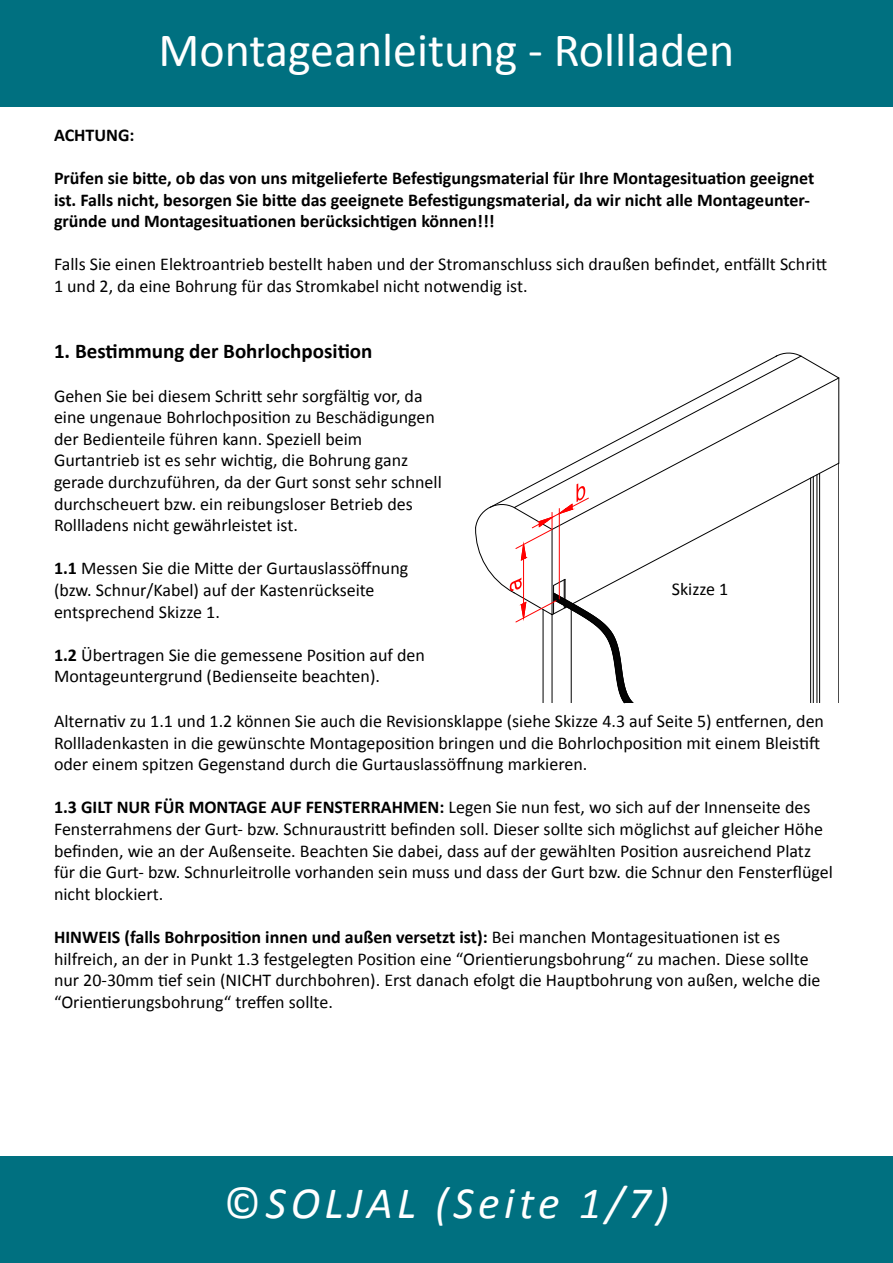
<style>
.page{position:relative;width:893px;height:1263px;background:#fff}
.page>*{position:absolute;margin:0;border:0;box-sizing:border-box;transform-origin:0 0}
.t1{font:48px "Calibri";color:#fff}
.t2{font:italic 45px "Calibri";letter-spacing:.1em;color:#fff}
.t3{font:700 21px "Calibri";color:#000}
.t4{font:18px/21.6px "Calibri";color:#000}
.t5{font:700 18px/21.6px "Calibri";color:#000}
.s1{font-weight:700}
.s2{font-style:normal}
</style>
<div class="page">
<div style="left:0;top:0;width:893px;height:106px;background:#007080"></div>
<div style="left:0;top:1157px;width:893px;height:106px;background:#007080"></div>
<svg style="left:475px;top:352px;width:364px;height:352px"></svg>
<h1 class="t1" style="left:158px;top:20px;width:577px">Montageanleitung - Rollladen</h1>
<p class="t5" style="left:54px;top:124px;width:82px">ACHTUNG:</p>
<p class="t5" style="left:54px;top:167px;width:762px">Prüfen sie bitte, ob das von uns mitgelieferte Befestigungsmaterial für Ihre Montagesituation geeignet ist. Falls nicht, besorgen Sie bitte das geeignete Befestigungsmaterial, da wir nicht alle Montageunter&shy;gründe und Montagesituationen berücksichtigen können!!!</p>
<p class="t4" style="left:54px;top:254px;width:775px">Falls Sie einen Elektroantrieb bestellt haben und der Stromanschluss sich draußen befindet, entfällt Schritt<br>1 und 2, da eine Bohrung für das Stromkabel nicht notwendig ist.</p>
<p class="t3" style="left:54px;top:338px;width:320px">1. Bestimmung der Bohrlochposition</p>
<p class="t4" style="left:54px;top:385px;width:389px">Gehen Sie bei diesem Schritt sehr sorgfältig vor, da eine ungenaue Bohrlochposition zu Beschädigungen der Bedienteile führen kann. Speziell beim Gurtantrieb ist es sehr wichtig, die Bohrung ganz gerade durchzuführen, da der Gurt sonst sehr schnell durchscheuert bzw. ein reibungsloser Betrieb des Rollladens nicht gewährleistet ist.</p>
<p class="t4" style="left:54px;top:558px;width:356px"><span class="s1">1.1</span> Messen Sie die Mitte der Gurtauslassöffnung (bzw. Schnur/Kabel) auf der Kastenrückseite entsprechend Skizze 1.</p>
<p class="t4" style="left:54px;top:644px;width:372px"><span class="s1">1.2</span> Übertragen Sie die gemessene Position auf den<br>Montageuntergrund (Bedienseite beachten).</p>
<p class="t4" style="left:54px;top:710px;width:772px">Alternativ zu 1.1 und 1.2 können Sie auch die Revisionsklappe (siehe Skizze 4.3 auf Seite 5) entfernen, den<br>Rollladenkasten in die gewünschte Montageposition bringen und die Bohrlochposition mit einem Bleistift oder einem spitzen Gegenstand durch die Gurtauslassöffnung markieren.</p>
<p class="t4" style="left:54px;top:797px;width:780px"><span class="s1">1.3 GILT NUR FÜR MONTAGE AUF FENSTERRAHMEN:</span> Legen Sie nun fest, wo sich auf der Innenseite des Fensterrahmens der Gurt- bzw. Schnuraustritt befinden soll. Dieser sollte sich möglichst auf gleicher Höhe befinden, wie an der Außenseite. Beachten Sie dabei, dass auf der gewählten Position ausreichend Platz für die Gurt- bzw. Schnurleitrolle vorhanden sein muss und dass der Gurt bzw. die Schnur den Fensterflügel nicht blockiert.</p>
<p class="t4" style="left:54px;top:926px;width:768px"><span class="s1">HINWEIS (falls Bohrposition innen und außen versetzt ist):</span> Bei manchen Montagesituationen ist es hilfreich, an der in Punkt 1.3 festgelegten Position eine “Orientierungsbohrung“ zu machen. Diese sollte nur 20-30mm tief sein (NICHT durchbohren). Erst danach efolgt die Hauptbohrung von außen, welche die “Orientierungsbohrung“ treffen sollte.</p>
<p class="t4" style="left:672px;top:578px;width:58px">Skizze 1</p>
<h2 class="t2" style="left:224px;top:1172px;width:447px"><span class="s2">©</span>SOLJAL (Seite 1/7)</h2>
</div>
